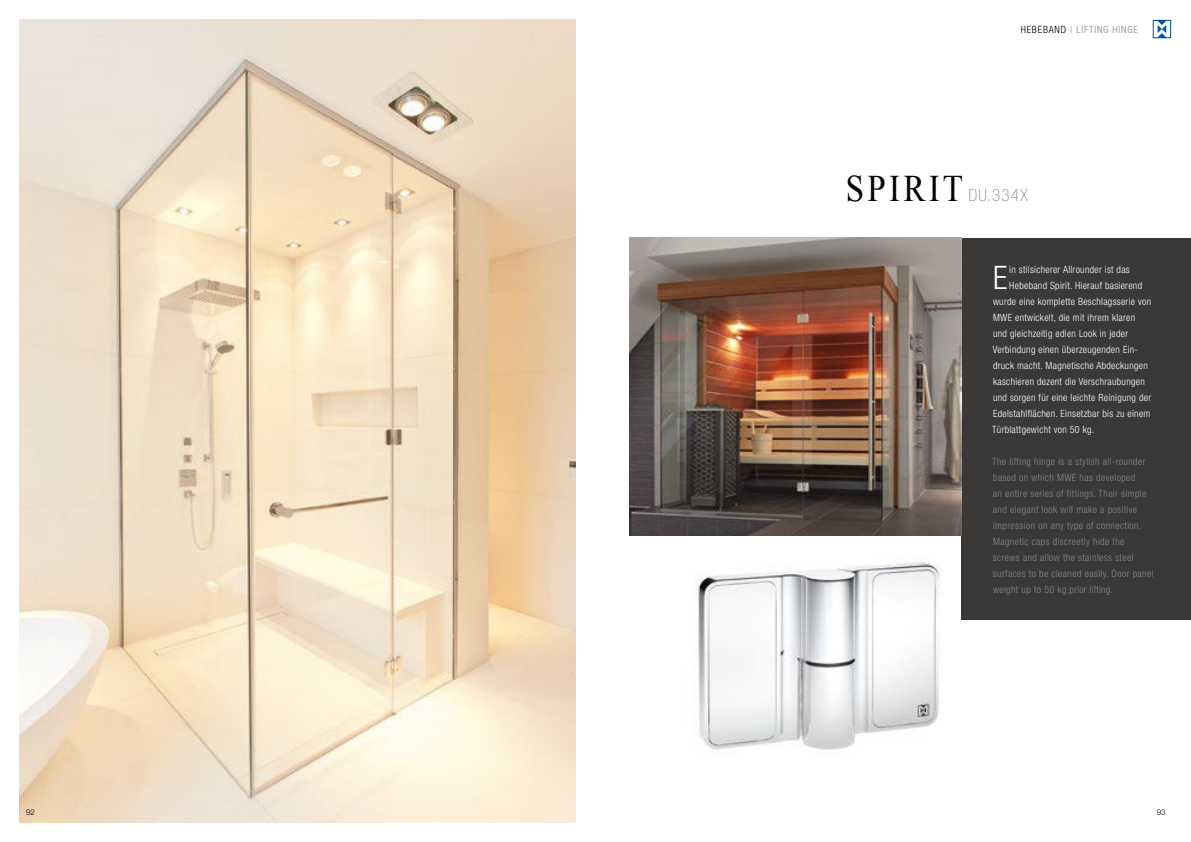
<style>
.page{position:relative;width:1191px;height:842px;background:#fff}
.page>*{position:absolute;margin:0;border:0;box-sizing:border-box;transform-origin:0 0}
.t1{font:300 condensed 32.4px "Helvetica Neue";color:#fff}
.t2{font:100 condensed 17px "Helvetica Neue";letter-spacing:.07em;color:#878786}
.t3{font:300 condensed 10px "Helvetica Neue";letter-spacing:.03em;color:#fff}
.t4{font:300 condensed 10px/16px "Helvetica Neue";letter-spacing:.04em;color:#878786}
.t5{font:300 condensed 10px "Helvetica Neue";letter-spacing:.08em;color:#878786}
.t6{font:300 8px "Helvetica Neue";color:#000}
.s1{color:#000}
.s2{font-family:"Iskoola Pota";font-weight:400;font-stretch:normal;font-size:37.5px;color:#000}
</style>
<div class="page">
<img style="left:20px;top:20px;width:555px;height:802px">
<div style="left:961px;top:238px;width:230px;height:381px;background:#3a3938"></div>
<img style="left:629px;top:238px;width:332px;height:298px">
<img style="left:694px;top:562px;width:247px;height:188px">
<svg style="left:1152px;top:20px;width:19px;height:18px"></svg>
<svg style="left:1153px;top:21px;width:17px;height:16px"></svg>
<p class="t5" style="left:1020px;top:26px;width:119px"><span class="s1">HEBEBAND</span> | LIFTING HINGE</p>
<h2 class="t2" style="left:845px;top:189px;width:184px"><span class="s2">SPIRIT</span> DU.334X</h2>
<h1 class="t1" style="left:993px;top:266px;width:16px">E</h1>
<p class="t3" style="left:1009px;top:266px;width:122px">in stilsicherer Allrounder ist das</p>
<p class="t3" style="left:1009px;top:282px;width:134px">Hebeband Spirit. Hierauf basierend</p>
<p class="t3" style="left:993px;top:298px;width:160px">wurde eine komplette Beschlagsserie von</p>
<p class="t3" style="left:993px;top:314px;width:144px">MWE entwickelt, die mit ihrem klaren</p>
<p class="t3" style="left:993px;top:330px;width:136px">und gleichzeitig edlen Look in jeder</p>
<p class="t3" style="left:992px;top:346px;width:147px">Verbindung einen überzeugenden Ein-</p>
<p class="t3" style="left:993px;top:362px;width:156px">druck macht. Magnetische Abdeckungen</p>
<p class="t3" style="left:993px;top:378px;width:153px">kaschieren dezent die Verschraubungen</p>
<p class="t3" style="left:993px;top:394px;width:159px">und sorgen für eine leichte Reinigung der</p>
<p class="t3" style="left:993px;top:410px;width:159px">Edelstahlflächen. Einsetzbar bis zu einem</p>
<p class="t3" style="left:992px;top:426px;width:104px">Türblattgewicht von 50 kg.</p>
<p class="t4" style="left:992px;top:454px;width:163px">The lifting hinge is a stylish all-rounder based on which MWE has developed<br>an entire series of fittings. Their simple and elegant look will make a positive impression on any type of connection.<br>Magnetic caps discreetly hide the<br>screws and allow the stainless steel surfaces to be cleaned easily. Door panel weight up to 50 kg.prior lifting.</p>
<p class="t6" style="left:26px;top:810px;width:10px">92</p>
<p class="t6" style="left:1156px;top:810px;width:10px">93</p>
</div>
